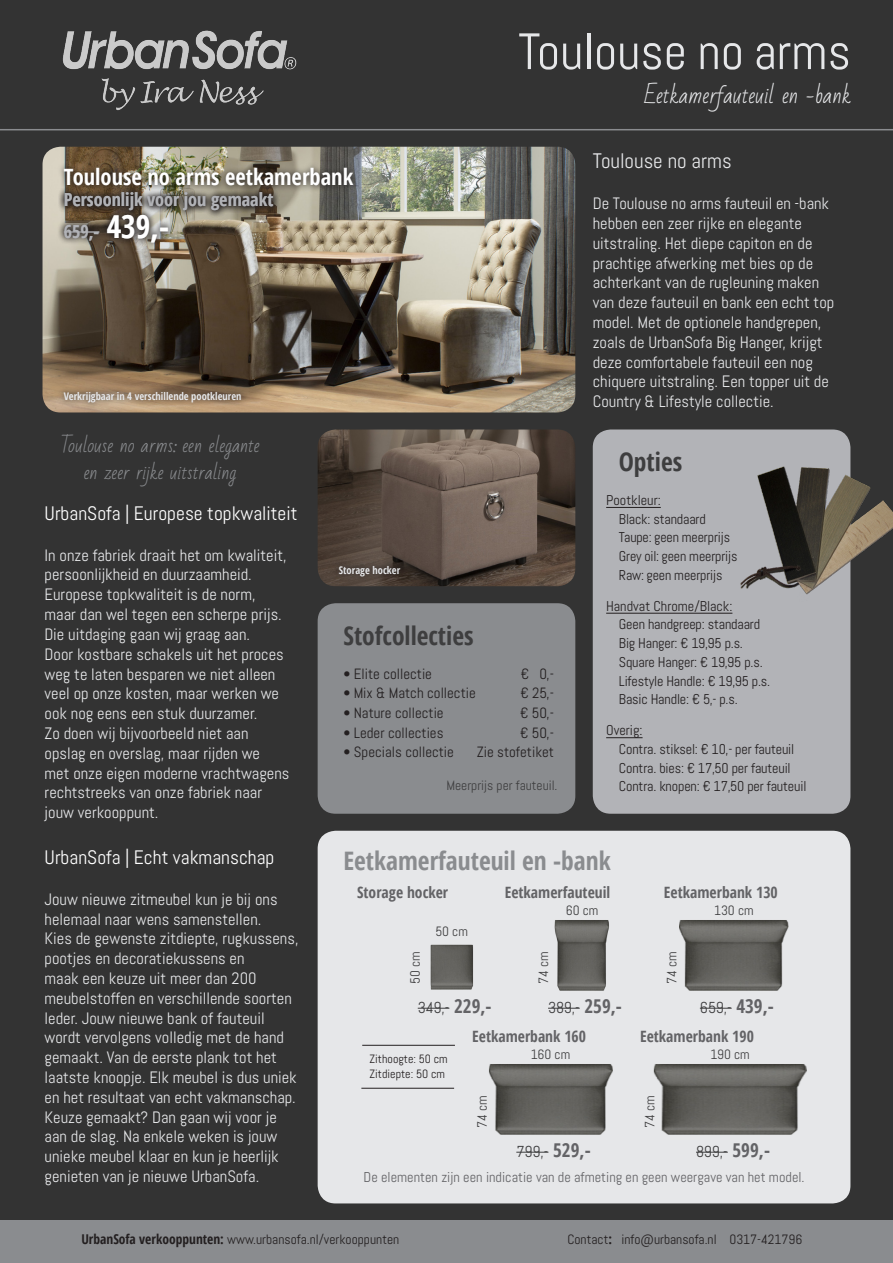
<style>
.page{position:relative;width:893px;height:1263px;background:#333}
.page>*{position:absolute;margin:0;border:0;box-sizing:border-box;transform-origin:0 0}
.t1{font:51px "Abel";color:#e6e7e9}
.t2{font:700 condensed 25.5px "Open Sans";color:#8a8c8f}
.t3{font:700 condensed 25.5px "Open Sans";color:#3e3e3f}
.t4{font:700 condensed 22.5px "Open Sans";color:#fff}
.t5{font:21px "Bad Script";color:#e6e7e9}
.t6{font:21px "Abel";color:#e6e7e9}
.t7{font:19.5px "Abel";color:#fff}
.t8{font:18px/27px "Bad Script";color:#8a8c8f;text-align:center}
.t9{font:700 condensed 18px/31.8px "Open Sans";color:#b2b3b7}
.t10{font:16.5px/19.8px "Abel";color:#e6e7e9}
.t11{font:15.9px "Abel";letter-spacing:-.005em;color:#3e3e3f}
.t12{font:700 condensed 15.6px "Open Sans";color:#636366}
.t13{font:14.85px "Abel";color:#231f20}
.t14{font:14.25px "Abel";color:#636366}
.t15{font:14.1px/18.8px "Abel";letter-spacing:-.01em;color:#231f20}
.t16{font:13.5px "Abel";color:#231f20}
.t17{font:13.5px "Abel";color:#3e3e3f}
.t18{font:12px/15px "Abel";color:#231f20}
.t19{font:700 condensed 10.5px "Open Sans";color:#e6e7e9}
.s1{font-size:31.5px;color:#fff}
.s2{font-family:"Open Sans";font-weight:700;font-stretch:condensed;font-size:19.05px;color:#636366}
.s3{font-family:"Open Sans";font-weight:700;font-stretch:condensed}
</style>
<div class="page">
<img style="left:62px;top:30px;width:235px;height:81px">
<hr style="left:0;top:129px;width:893px;height:1px;background:#8a8c8f">
<img style="left:43px;top:147px;width:532px;height:265px">
<div style="left:0;top:1220px;width:893px;height:43px;background:#8a8c8f"></div>
<div style="left:318px;top:603px;width:257px;height:211px;background:#8a8c8f;border-radius:18px"></div>
<img style="left:318px;top:429px;width:257px;height:157px">
<img style="left:57px;top:162px;width:302px;height:31px">
<svg style="left:58px;top:186px;width:222px;height:32px"></svg>
<svg style="left:57px;top:208px;width:118px;height:41px;background:#746b5e"></svg>
<hr style="left:64px;top:232px;width:35px;height:1px;background:#b2b3b7">
<div style="left:593px;top:429px;width:257px;height:385px;background:#b2b3b7;border-radius:18px"></div>
<hr style="left:606px;top:507px;width:55px;height:1px;background:#231f20">
<hr style="left:606px;top:613px;width:126px;height:1px;background:#231f20">
<hr style="left:606px;top:737px;width:37px;height:1px;background:#231f20">
<svg style="left:57px;top:385px;width:191px;height:25px;background:#9a8165"></svg>
<div style="left:318px;top:831px;width:532px;height:372px;background:#e6e7e9;border-radius:18px"></div>
<img style="left:740px;top:455px;width:153px;height:147px">
<svg style="left:332px;top:559px;width:74px;height:24px;background:#4a3e37"></svg>
<img style="left:554px;top:920px;width:55px;height:71px">
<img style="left:679px;top:920px;width:110px;height:71px">
<hr style="left:548px;top:1008px;width:32px;height:1px;background:#3e3e3f">
<hr style="left:700px;top:1008px;width:32px;height:1px;background:#3e3e3f">
<img style="left:417px;top:944px;width:56px;height:65px">
<hr style="left:418px;top:1008px;width:31px;height:1px;background:#3e3e3f">
<img style="left:489px;top:1064px;width:124px;height:71px">
<img style="left:653px;top:1064px;width:154px;height:71px">
<hr style="left:516px;top:1152px;width:32px;height:1px;background:#3e3e3f">
<hr style="left:696px;top:1152px;width:32px;height:1px;background:#3e3e3f">
<hr style="left:362px;top:1045px;width:93px;height:1px;background:#231f20">
<hr style="left:361px;top:1088px;width:93px;height:1px;background:#231f20">
<h3 class="t4" style="left:64px;top:162px;width:291px">Toulouse no arms eetkamerbank</h3>
<p class="t9" style="left:64px;top:183px;width:211px">Persoonlijk voor jou gemaakt<br>659,- <span class="s1">439,-</span></p>
<p class="t19" style="left:64px;top:389px;width:179px">Verkrijgbaar in 4 verschillende pootkleuren</p>
<h1 class="t1" style="left:518px;top:19px;width:334px">Toulouse no arms</h1>
<p class="t5" style="left:644px;top:83px;width:208px">Eetkamerfauteuil en -bank</p>
<p class="t6" style="left:593px;top:148px;width:140px">Toulouse no arms</p>
<p class="t10" style="left:593px;top:194px;width:243px">De Toulouse no arms fauteuil en -bank hebben een zeer rijke en elegante uitstraling. Het diepe capiton en de prachtige afwerking met bies op de achterkant van de rugleuning maken van deze fauteuil en bank een echt top model. Met de optionele handgrepen, zoals de UrbanSofa Big Hanger, krijgt deze comfortabele fauteuil een nog chiquere uitstraling. Een topper uit de Country &amp; Lifestyle collectie.</p>
<p class="t8" style="left:60px;top:432px;width:201px">Toulouse no arms: een elegante en zeer rijke uitstraling</p>
<p class="t7" style="left:45px;top:501px;width:254px">UrbanSofa | Europese topkwaliteit</p>
<p class="t10" style="left:45px;top:545px;width:246px">In onze fabriek draait het om kwaliteit, persoonlijkheid en duurzaamheid.<br>Europese topkwaliteit is de norm, maar dan wel tegen een scherpe prijs.<br>Die uitdaging gaan wij graag aan.<br>Door kostbare schakels uit het proces weg te laten besparen we niet alleen veel op onze kosten, maar werken we ook nog eens een stuk duurzamer.<br>Zo doen wij bijvoorbeeld niet aan opslag en overslag, maar rijden we<br>met onze eigen moderne vrachtwagens rechtstreeks van onze fabriek naar jouw verkooppunt.</p>
<p class="t7" style="left:45px;top:845px;width:231px">UrbanSofa | Echt vakmanschap</p>
<p class="t10" style="left:45px;top:889px;width:255px">Jouw nieuwe zitmeubel kun je bij ons helemaal naar wens samenstellen.<br>Kies de gewenste zitdiepte, rugkussens, pootjes en decoratiekussens en<br>maak een keuze uit meer dan 200 meubelstoffen en verschillende soorten leder. Jouw nieuwe bank of fauteuil wordt vervolgens volledig met de hand gemaakt. Van de eerste plank tot het laatste knoopje. Elk meubel is dus uniek en het resultaat van echt vakmanschap.<br>Keuze gemaakt? Dan gaan wij voor je aan de slag. Na enkele weken is jouw unieke meubel klaar en kun je heerlijk genieten van je nieuwe UrbanSofa.</p>
<p class="t19" style="left:339px;top:562px;width:63px">Storage hocker</p>
<h2 class="t3" style="left:343px;top:618px;width:132px">Stofcollecties</h2>
<p class="t13" style="left:343px;top:664px;width:90px">• Elite collectie</p>
<p class="t13" style="left:521px;top:664px;width:35px">€ 0,-</p>
<p class="t13" style="left:343px;top:684px;width:134px">• Mix &amp; Match collectie</p>
<p class="t13" style="left:520px;top:684px;width:35px">€ 25,-</p>
<p class="t13" style="left:343px;top:703px;width:102px">• Nature collectie</p>
<p class="t13" style="left:520px;top:703px;width:35px">€ 50,-</p>
<p class="t13" style="left:343px;top:723px;width:101px">• Leder collecties</p>
<p class="t13" style="left:520px;top:723px;width:35px">€ 50,-</p>
<p class="t13" style="left:343px;top:743px;width:112px">• Specials collectie</p>
<p class="t13" style="left:477px;top:743px;width:79px">Zie stofetiket</p>
<p class="t17" style="left:446px;top:777px;width:112px">Meerprijs per fauteuil.</p>
<h2 class="t3" style="left:619px;top:444px;width:65px">Opties</h2>
<p class="t15" style="left:619px;top:491px;width:120px;text-indent:-13px">Pootkleur:<br>Black: standaard<br>Taupe: geen meerprijs<br>Grey oil: geen meerprijs<br>Raw: geen meerprijs</p>
<p class="t15" style="left:619px;top:596px;width:153px;text-indent:-13px">Handvat Chrome/Black:<br>Geen handgreep: standaard<br>Big Hanger: € 19,95 p.s.<br>Square Hanger: € 19,95 p.s.<br>Lifestyle Handle: € 19,95 p.s.<br>Basic Handle: € 5,- p.s.</p>
<p class="t15" style="left:619px;top:721px;width:189px;text-indent:-13px">Overig:<br>Contra. stiksel: € 10,- per fauteuil<br>Contra. bies: € 17,50 per fauteuil<br>Contra. knopen: € 17,50 per fauteuil</p>
<h2 class="t2" style="left:343px;top:842px;width:269px">Eetkamerfauteuil en -bank</h2>
<p class="t12" style="left:357px;top:881px;width:93px">Storage hocker</p>
<p class="t12" style="left:505px;top:881px;width:107px">Eetkamerfauteuil</p>
<p class="t12" style="left:664px;top:881px;width:115px">Eetkamerbank 130</p>
<p class="t17" style="left:435px;top:923px;width:34px">50 cm</p>
<p class="t17" style="left:407px;top:984px;width:34px;rotate:-90deg">50 cm</p>
<p class="t11" style="left:418px;top:998px;width:75px">349,- <span class="s2">229,-</span></p>
<p class="t17" style="left:566px;top:902px;width:34px">60 cm</p>
<p class="t17" style="left:714px;top:902px;width:41px">130 cm</p>
<p class="t17" style="left:535px;top:984px;width:34px;rotate:-90deg">74 cm</p>
<p class="t17" style="left:663px;top:984px;width:34px;rotate:-90deg">74 cm</p>
<p class="t11" style="left:548px;top:998px;width:75px">389,- <span class="s2">259,-</span></p>
<p class="t11" style="left:700px;top:998px;width:76px">659,- <span class="s2">439,-</span></p>
<p class="t18" style="left:370px;top:1052px;width:80px">Zithoogte: 50 cm<br>Zitdiepte: 50 cm</p>
<p class="t12" style="left:472px;top:1025px;width:115px">Eetkamerbank 160</p>
<p class="t12" style="left:640px;top:1025px;width:115px">Eetkamerbank 190</p>
<p class="t17" style="left:531px;top:1046px;width:41px">160 cm</p>
<p class="t17" style="left:710px;top:1046px;width:41px">190 cm</p>
<p class="t17" style="left:474px;top:1128px;width:34px;rotate:-90deg">74 cm</p>
<p class="t17" style="left:641px;top:1128px;width:34px;rotate:-90deg">74 cm</p>
<p class="t11" style="left:516px;top:1142px;width:76px">799,- <span class="s2">529,-</span></p>
<p class="t11" style="left:696px;top:1142px;width:76px">899,- <span class="s2">599,-</span></p>
<p class="t14" style="left:364px;top:1168px;width:442px">De elementen zijn een indicatie van de afmeting en geen weergave van het model.</p>
<p class="t16" style="left:81px;top:1230px;width:319px"><span class="s3">UrbanSofa verkooppunten:</span> www.urbansofa.nl/verkooppunten</p>
<p class="t16" style="left:567px;top:1230px;width:236px">Contact<span class="s3">:</span> info@urbansofa.nl 0317-421796</p>
</div>
